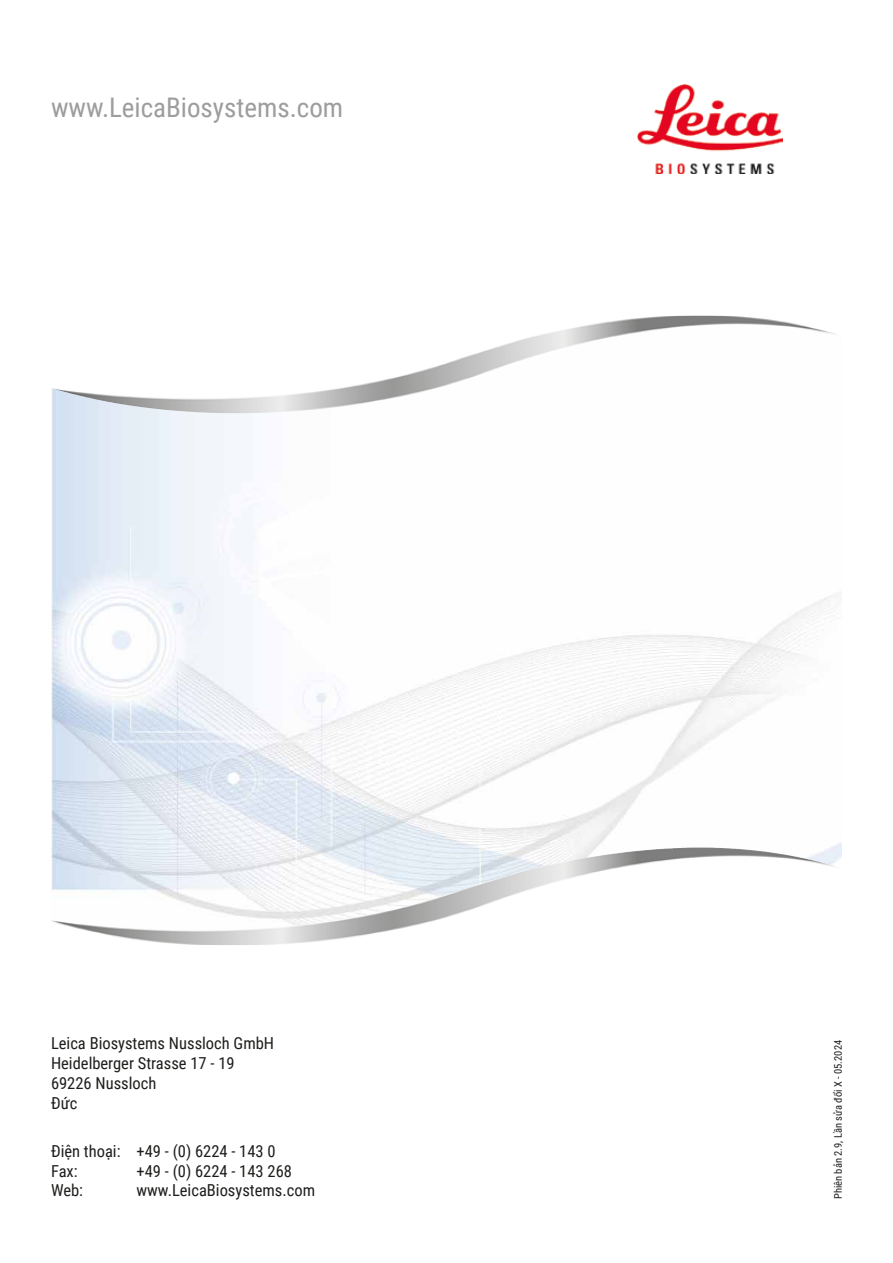
<style>
.page{position:relative;width:893px;height:1263px;background:#fff}
.page>*{position:absolute;margin:0;border:0;box-sizing:border-box;transform-origin:0 0}
.t1{font:27px "Roboto Condensed";color:#9d9d9d}
.t2{font:16.5px/19.8px "Roboto Condensed";color:#1d1d1b}
.t3{font:10.5px "Roboto Condensed";color:#1d1d1b}
</style>
<div class="page">
<img style="left:637px;top:85px;width:145px;height:88px">
<img style="left:52px;top:317px;width:790px;height:627px">
<img style="left:52px;top:317px;width:416px;height:96px">
<img style="left:339px;top:848px;width:347px;height:72px">
<h1 class="t1" style="left:51px;top:88px;width:294px">www.LeicaBiosystems.com</h1>
<p class="t2" style="left:51px;top:1033px;width:225px">Leica Biosystems Nussloch GmbH<br>Heidelberger Strasse 17 - 19<br>69226 Nussloch<br>Đức</p>
<p class="t2" style="left:51px;top:1140px;width:226px">Điện thoại: +49 - (0) 6224 - 143 0<br>Fax:</p>
<p class="t2" style="left:137px;top:1160px;width:157px">+49 - (0) 6224 - 143 268</p>
<p class="t2" style="left:51px;top:1180px;width:34px">Web:</p>
<p class="t2" style="left:137px;top:1180px;width:180px">www.LeicaBiosystems.com</p>
<p class="t3" style="left:831px;top:1199px;width:161px;rotate:-90deg">Phiên bản 2.9, Lần sửa đổi X - 05.2024</p>
</div>
